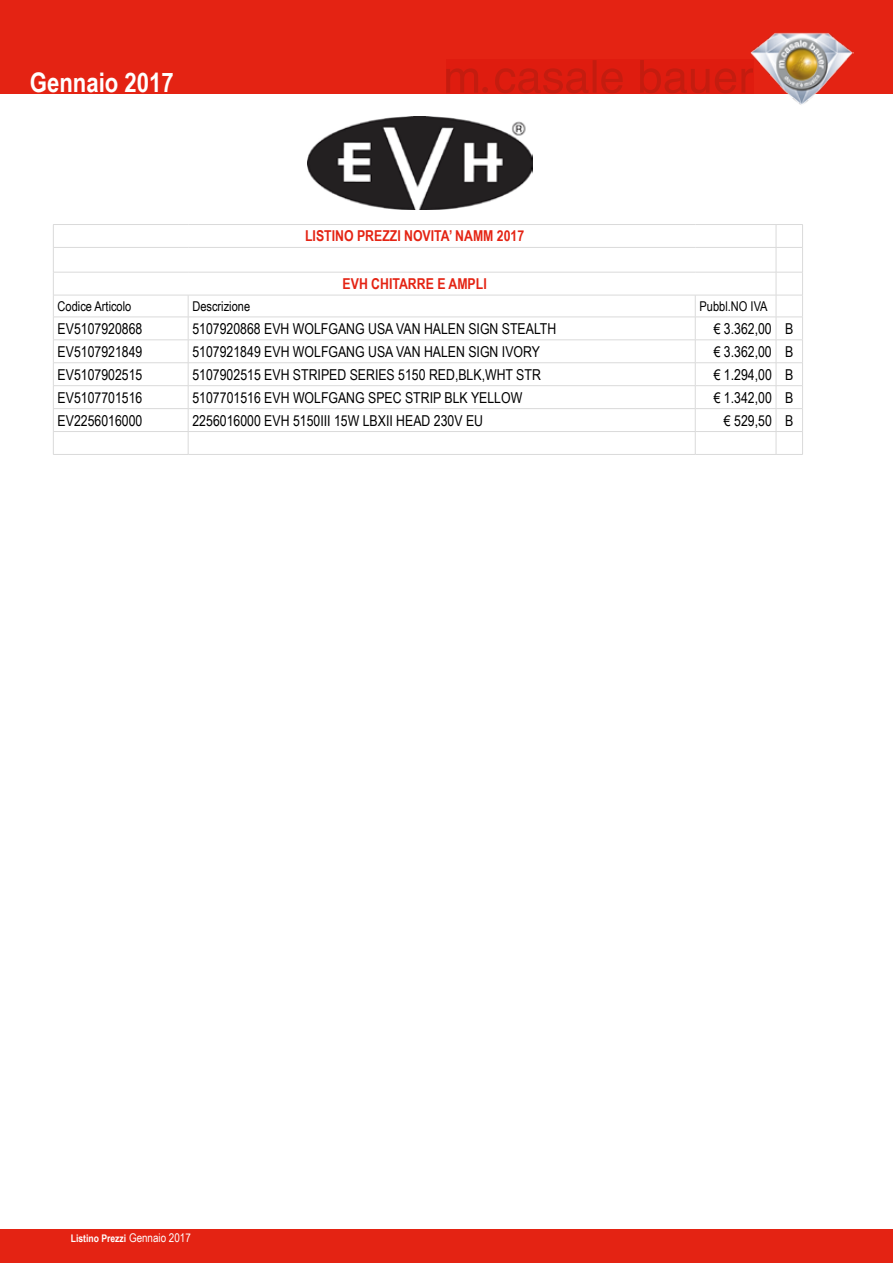
<style>
.page{position:relative;width:893px;height:1263px;background:#fff}
.page>*{position:absolute;margin:0;border:0;box-sizing:border-box;transform-origin:0 0}
.t1{font:700 27px "Arial Narrow";color:#fff}
.t2{font:15px "Arial Narrow";color:#000}
.t3{font:700 15px "Arial Narrow";color:#e42313}
.t4{font:13.5px "Arial Narrow";color:#000}
.t5{font:700 10.5px "Arial Narrow";color:#fff}
.s1{font-weight:400;font-size:12px}
</style>
<div class="page">
<div style="left:0;top:0;width:893px;height:94px;background:#e42313"></div>
<img style="left:750px;top:32px;width:104px;height:73px">
<div style="left:0;top:1229px;width:893px;height:34px;background:#e42313"></div>
<svg style="left:446px;top:60px;width:307px;height:34px"></svg>
<hr style="left:53px;top:224px;width:135px;height:1px;background:#dadada">
<hr style="left:188px;top:224px;width:507px;height:1px;background:#dadada">
<hr style="left:695px;top:224px;width:81px;height:1px;background:#dadada">
<hr style="left:53px;top:247px;width:135px;height:1px;background:#dadada">
<hr style="left:188px;top:247px;width:507px;height:1px;background:#dadada">
<hr style="left:695px;top:247px;width:81px;height:1px;background:#dadada">
<hr style="left:53px;top:272px;width:135px;height:1px;background:#dadada">
<hr style="left:188px;top:272px;width:507px;height:1px;background:#dadada">
<hr style="left:695px;top:272px;width:81px;height:1px;background:#dadada">
<hr style="left:53px;top:295px;width:135px;height:1px;background:#dadada">
<hr style="left:188px;top:295px;width:507px;height:1px;background:#dadada">
<hr style="left:695px;top:295px;width:81px;height:1px;background:#dadada">
<hr style="left:53px;top:317px;width:135px;height:1px;background:#dadada">
<hr style="left:188px;top:317px;width:507px;height:1px;background:#dadada">
<hr style="left:695px;top:317px;width:81px;height:1px;background:#dadada">
<hr style="left:53px;top:340px;width:135px;height:1px;background:#dadada">
<hr style="left:188px;top:340px;width:507px;height:1px;background:#dadada">
<hr style="left:695px;top:340px;width:81px;height:1px;background:#dadada">
<hr style="left:53px;top:362px;width:135px;height:1px;background:#dadada">
<hr style="left:188px;top:362px;width:507px;height:1px;background:#dadada">
<hr style="left:695px;top:362px;width:81px;height:1px;background:#dadada">
<hr style="left:53px;top:385px;width:135px;height:1px;background:#dadada">
<hr style="left:188px;top:385px;width:507px;height:1px;background:#dadada">
<hr style="left:695px;top:385px;width:81px;height:1px;background:#dadada">
<hr style="left:53px;top:408px;width:135px;height:1px;background:#dadada">
<hr style="left:188px;top:408px;width:507px;height:1px;background:#dadada">
<hr style="left:695px;top:408px;width:81px;height:1px;background:#dadada">
<hr style="left:53px;top:431px;width:135px;height:1px;background:#dadada">
<svg style="left:53px;top:225px;width:1px;height:229px"></svg>
<hr style="left:188px;top:431px;width:507px;height:1px;background:#dadada">
<svg style="left:188px;top:296px;width:1px;height:158px"></svg>
<hr style="left:695px;top:431px;width:81px;height:1px;background:#dadada">
<svg style="left:695px;top:296px;width:1px;height:158px"></svg>
<hr style="left:53px;top:454px;width:135px;height:1px;background:#dadada">
<hr style="left:188px;top:454px;width:507px;height:1px;background:#dadada">
<hr style="left:695px;top:454px;width:81px;height:1px;background:#dadada">
<svg style="left:776px;top:224px;width:27px;height:231px"></svg>
<img style="left:307px;top:116px;width:225px;height:93px">
<h1 class="t1" style="left:30px;top:62px;width:145px">Gennaio 2017</h1>
<p class="t3" style="left:305px;top:225px;width:221px">LISTINO PREZZI NOVITA’ NAMM 2017</p>
<p class="t3" style="left:343px;top:272px;width:146px">EVH CHITARRE E AMPLI</p>
<p class="t4" style="left:58px;top:296px;width:75px">Codice Articolo</p>
<p class="t4" style="left:192px;top:296px;width:59px">Descrizione</p>
<p class="t4" style="left:699px;top:296px;width:70px">Pubbl.NO IVA</p>
<p class="t2" style="left:58px;top:318px;width:86px">EV5107920868</p>
<p class="t2" style="left:192px;top:318px;width:365px">5107920868 EVH WOLFGANG USA VAN HALEN SIGN STEALTH</p>
<p class="t2" style="left:714px;top:318px;width:81px">€ 3.362,00 B</p>
<p class="t2" style="left:58px;top:340px;width:86px">EV5107921849</p>
<p class="t2" style="left:192px;top:340px;width:349px">5107921849 EVH WOLFGANG USA VAN HALEN SIGN IVORY</p>
<p class="t2" style="left:714px;top:340px;width:81px">€ 3.362,00 B</p>
<p class="t2" style="left:58px;top:363px;width:86px">EV5107902515</p>
<p class="t2" style="left:192px;top:363px;width:350px">5107902515 EVH STRIPED SERIES 5150 RED,BLK,WHT STR</p>
<p class="t2" style="left:714px;top:363px;width:81px">€ 1.294,00 B</p>
<p class="t2" style="left:58px;top:386px;width:86px">EV5107701516</p>
<p class="t2" style="left:192px;top:386px;width:331px">5107701516 EVH WOLFGANG SPEC STRIP BLK YELLOW</p>
<p class="t2" style="left:714px;top:386px;width:81px">€ 1.342,00 B</p>
<p class="t2" style="left:58px;top:409px;width:86px">EV2256016000</p>
<p class="t2" style="left:192px;top:409px;width:292px">2256016000 EVH 5150III 15W LBXII HEAD 230V EU</p>
<p class="t2" style="left:724px;top:409px;width:71px">€ 529,50 B</p>
<p class="t5" style="left:71px;top:1230px;width:122px">Listino Prezzi <span class="s1">Gennaio 2017</span></p>
</div>
